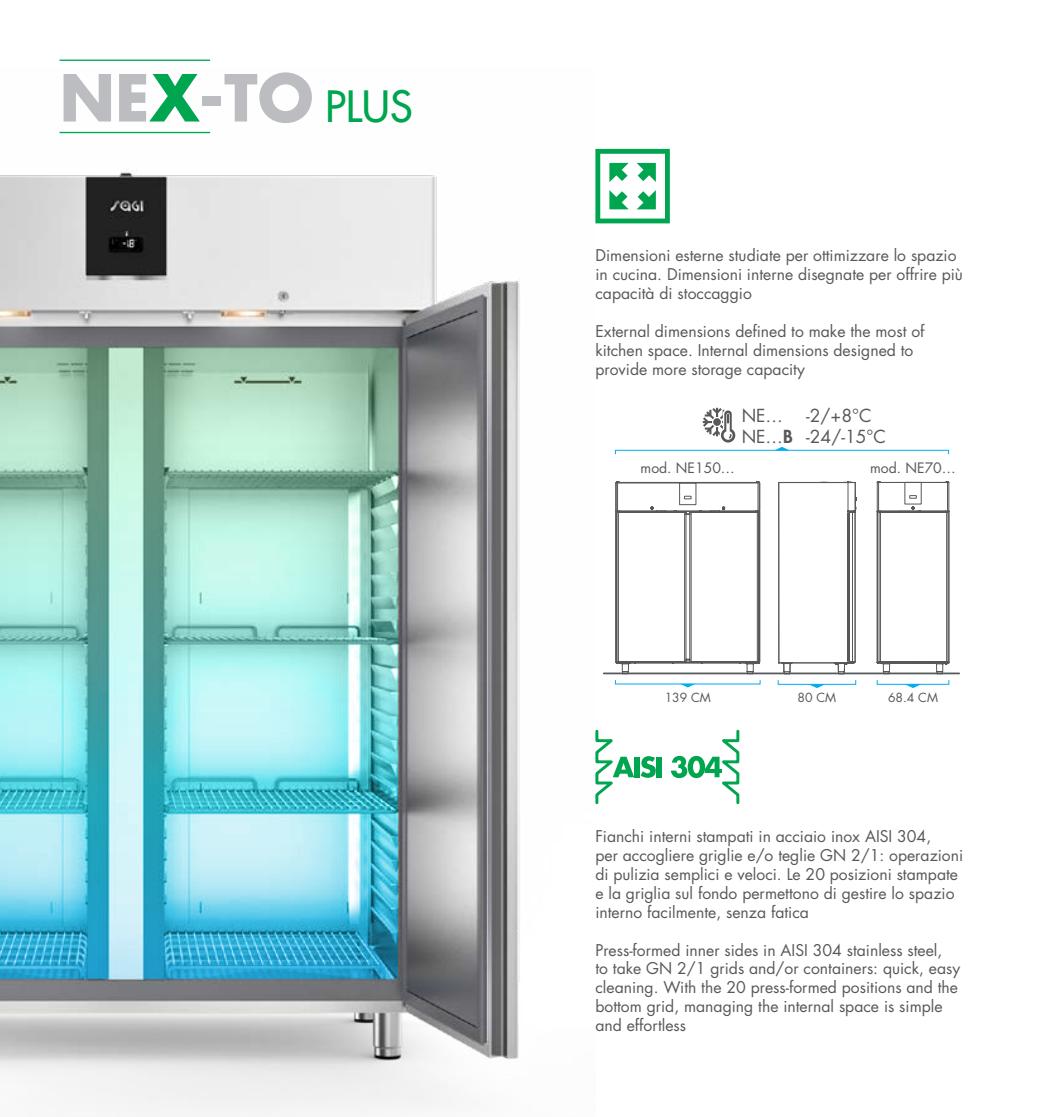
<style>
.page{position:relative;width:1042px;height:1117px;background:#fff}
.page>*{position:absolute;margin:0;border:0;box-sizing:border-box;transform-origin:0 0}
.t1{font:700 63px "Futura Std";color:#bcbdc0}
.t2{font:500 42px "Futura Std";color:#00a54f}
.t3{font:17.5px "Futura Std";color:#57585a}
.t4{font:15.75px/18.9px "Futura Std";color:#57585a}
.t5{font:14px "Futura Std";color:#57585a}
.t6{font:12.25px "Futura Std";color:#57585a}
.s1{color:#00a54f}
.s2{font-weight:800}
</style>
<div class="page">
<img style="left:0;top:131px;width:520px;height:983px">
<svg style="left:0;top:347px;width:398px;height:631px;background:#8ed2d1"></svg>
<hr style="left:60px;top:60px;width:150px;height:1px;background:#00a54f">
<hr style="left:60px;top:132px;width:150px;height:1px;background:#00a54f">
<svg style="left:595px;top:149px;width:75px;height:74px"></svg>
<svg style="left:595px;top:729px;width:39px;height:76px"></svg>
<div style="left:634px;top:756px;width:5px;height:21px;background:#00a54f"></div>
<svg style="left:640px;top:756px;width:16px;height:21px"></svg>
<div style="left:657px;top:756px;width:5px;height:21px;background:#00a54f"></div>
<svg style="left:671px;top:729px;width:69px;height:76px"></svg>
<svg style="left:680px;top:683px;width:15px;height:4px"></svg>
<svg style="left:808px;top:684px;width:17px;height:4px"></svg>
<svg style="left:904px;top:684px;width:17px;height:4px"></svg>
<svg style="left:778px;top:481px;width:79px;height:191px"></svg>
<hr style="left:604px;top:672px;width:355px;height:2px;background:#57585a">
<svg style="left:876px;top:481px;width:73px;height:192px"></svg>
<svg style="left:615px;top:481px;width:145px;height:192px"></svg>
<svg style="left:703px;top:407px;width:32px;height:35px"></svg>
<div style="left:615px;top:450px;width:334px;height:4px;border:1px solid #00aeef"></div>
<svg style="left:774px;top:446px;width:15px;height:4px"></svg>
<p class="t1" style="left:60px;top:56px;width:256px">NE<span class="s1">X</span>-TO</p>
<p class="t2" style="left:325px;top:80px;width:89px">PLUS</p>
<p class="t4" style="left:595px;top:246px;width:369px">Dimensioni esterne studiate per ottimizzare lo spazio in cucina. Dimensioni interne disegnate per offrire più capacità di stoccaggio</p>
<p class="t4" style="left:595px;top:322px;width:331px">External dimensions defined to make the most of kitchen space. Internal dimensions designed to provide more storage capacity</p>
<p class="t5" style="left:640px;top:459px;width:96px">mod. NE150…</p>
<p class="t3" style="left:742px;top:404px;width:43px">NE…</p>
<p class="t3" style="left:806px;top:404px;width:67px">-2/+8°C</p>
<p class="t3" style="left:742px;top:425px;width:146px">NE…<span class="s2">B</span> -24/-15°C</p>
<p class="t5" style="left:870px;top:459px;width:87px">mod. NE70…</p>
<p class="t6" style="left:665px;top:689px;width:48px">139 CM</p>
<p class="t6" style="left:797px;top:689px;width:40px">80 CM</p>
<p class="t6" style="left:888px;top:689px;width:51px">68.4 CM</p>
<p class="t4" style="left:595px;top:826px;width:337px">Fianchi interni stampati in acciaio inox AISI 304,</p>
<p class="t4" style="left:595px;top:845px;width:369px">per accogliere griglie e/o teglie GN 2/1: operazioni di pulizia semplici e veloci. Le 20 posizioni stampate e la griglia sul fondo permettono di gestire lo spazio interno facilmente, senza fatica</p>
<p class="t4" style="left:595px;top:940px;width:348px">Press-formed inner sides in AISI 304 stainless steel,</p>
<p class="t4" style="left:595px;top:959px;width:366px">to take GN 2/1 grids and/or containers: quick, easy cleaning. With the 20 press-formed positions and the bottom grid, managing the internal space is simple and effortless</p>
</div>
